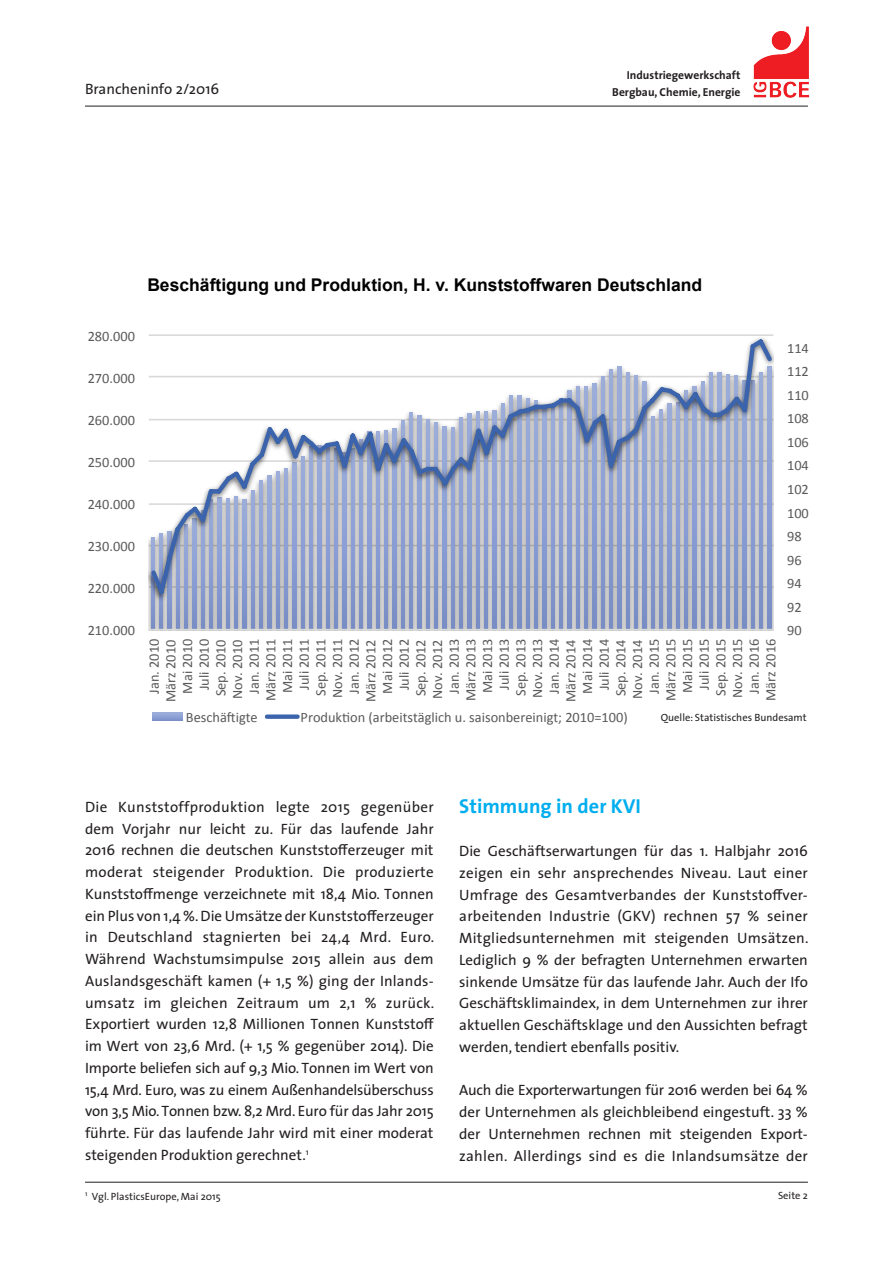
<style>
.page{position:relative;width:893px;height:1263px;background:#fff}
.page>*{position:absolute;margin:0;border:0;box-sizing:border-box;transform-origin:0 0}
.Text{font:700 20.25px "The Sans";color:#00aeef}
.t1{font:700 17.55px "Arial";color:#000}
.Text-2{font:15px/21.8px "The Sans";color:#231f20;text-align:justify}
.Text-3{font:15px "The Sans";letter-spacing:.02em;color:#231f20}
.t2{font:14.4px/16.6px "Calibri";color:#595959;text-align:right}
.t3{font:700 11.55px "The Sans";color:#231f20}
.Quelle{font:10.5px "The Sans";color:#231f20}
.Fussnoten_und_Quelle{font:10.5px "The Sans";color:#231f20}
.Seitenzahl{font:10.5px "The Sans";color:#231f20}
</style>
<div class="page">
<svg style="left:148px;top:334px;width:626px;height:387px"></svg>
<hr style="left:85px;top:106px;width:723px;height:1px;background:#231f20">
<img style="left:747px;top:26px;width:63px;height:81px">
<hr style="left:85px;top:1182px;width:723px;height:1px;background:#231f20">
<p class="Text-2" style="left:85px;top:78px;width:136px">Brancheninfo 2/2016</p>
<p class="t3" style="left:627px;top:65px;width:115px">Industriegewerkschaft</p>
<p class="t3" style="left:612px;top:82px;width:130px">Bergbau, Chemie, Energie</p>
<p class="t1" style="left:147px;top:274px;width:556px">Beschäftigung und Produktion, H. v. Kunststoffwaren Deutschland</p>
<p class="t2" style="left:88px;top:328px;width:49px">280.000</p>
<p class="t2" style="left:88px;top:370px;width:49px">270.000</p>
<p class="t2" style="left:88px;top:412px;width:49px">260.000</p>
<p class="t2" style="left:88px;top:454px;width:49px">250.000</p>
<p class="t2" style="left:88px;top:496px;width:49px">240.000</p>
<p class="t2" style="left:88px;top:538px;width:49px">230.000</p>
<p class="t2" style="left:88px;top:580px;width:49px">220.000</p>
<p class="t2" style="left:88px;top:622px;width:49px">210.000</p>
<p class="t2" style="left:787px;top:340px;width:23px">114</p>
<p class="t2" style="left:787px;top:363px;width:23px">112</p>
<p class="t2" style="left:787px;top:387px;width:23px">110</p>
<p class="t2" style="left:787px;top:410px;width:23px">108</p>
<p class="t2" style="left:787px;top:434px;width:23px">106</p>
<p class="t2" style="left:787px;top:457px;width:23px">104</p>
<p class="t2" style="left:787px;top:481px;width:23px">102</p>
<p class="t2" style="left:787px;top:504px;width:23px">100</p>
<p class="t2" style="left:787px;top:528px;width:16px">98</p>
<p class="t2" style="left:787px;top:552px;width:16px">96</p>
<p class="t2" style="left:787px;top:575px;width:16px">94</p>
<p class="t2" style="left:787px;top:599px;width:16px">92</p>
<p class="t2" style="left:146px;top:702px;width:65px;rotate:-90deg">Jan. 2010<br>März 2010<br>Mai 2010<br>Juli 2010<br>Sep. 2010<br>Nov. 2010<br>Jan. 2011<br>März 2011<br>Mai 2011<br>Juli 2011<br>Sep. 2011<br>Nov. 2011<br>Jan. 2012<br>März 2012<br>Mai 2012<br>Juli 2012<br>Sep. 2012<br>Nov. 2012<br>Jan. 2013<br>März 2013<br>Mai 2013<br>Juli 2013<br>Sep. 2013<br>Nov. 2013<br>Jan. 2014<br>März 2014<br>Mai 2014<br>Juli 2014<br>Sep. 2014<br>Nov. 2014<br>Jan. 2015<br>März 2015<br>Mai 2015<br>Juli 2015<br>Sep. 2015<br>Nov. 2015<br>Jan. 2016<br>März 2016</p>
<p class="t2" style="left:787px;top:622px;width:16px">90</p>
<p class="t2" style="left:186px;top:709px;width:73px">BeschäAigte</p>
<p class="t2" style="left:301px;top:709px;width:329px">ProdukGon (arbeitstäglich u. saisonbereinigt; 2010=100)</p>
<p class="Quelle" style="left:661px;top:709px;width:147px">Quelle: Statistisches Bundesamt</p>
<p class="Text-2" style="left:85px;top:795px;width:351px">Die Kunststoffproduktion legte 2015 gegenüber dem Vorjahr nur leicht zu. Für das laufende Jahr 2016 rechnen die deutschen Kunststofferzeuger mit moderat steigender Produktion. Die produzierte Kunststoffmenge verzeichnete mit 18,4 Mio. Tonnen ein Plus von 1,4 %. Die Umsätze der Kunststofferzeuger in Deutschland stagnierten bei 24,4 Mrd. Euro.<br>Während Wachstumsimpulse 2015 allein aus dem</p>
<p class="Text-2" style="left:85px;top:969px;width:351px">Auslandsgeschäft kamen (+ 1,5 %) ging der Inlands&shy;umsatz im gleichen Zeitraum um 2,1 % zurück.<br>Exportiert wurden 12,8 Millionen Tonnen Kunststoff im Wert von 23,6 Mrd. (+ 1,5 % gegenüber 2014). Die Importe beliefen sich auf 9,3 Mio. Tonnen im Wert von 15,4 Mrd. Euro, was zu einem Außenhandelsüberschuss</p>
<p class="Text-2" style="left:85px;top:1100px;width:350px">von 3,5 Mio. Tonnen bzw. 8,2 Mrd. Euro für das Jahr 2015 führte. Für das laufende Jahr wird mit einer moderat steigenden Produktion gerechnet.<sup>1</sup></p>
<p class="Fussnoten_und_Quelle" style="left:85px;top:1187px;width:137px"><sup>1</sup> Vgl. PlasticsEurope, Mai 2015</p>
<p class="Text" style="left:459px;top:789px;width:183px">Stimmung in der KVI</p>
<p class="Text-2" style="left:459px;top:840px;width:351px">Die Geschäftserwartungen für das 1. Halbjahr 2016 zeigen ein sehr ansprechendes Niveau. Laut einer Umfrage des Gesamtverbandes der Kunststoffver&shy;arbeitenden Industrie (GKV) rechnen 57 % seiner Mitgliedsunternehmen mit steigenden Umsätzen.<br>Lediglich 9 % der befragten Unternehmen erwarten sinkende Umsätze für das laufende Jahr. Auch der Ifo Geschäftsklimaindex, in dem Unternehmen zur ihrer aktuellen Geschäftsklage und den Aussichten befragt werden, tendiert ebenfalls positiv.</p>
<p class="Text-2" style="left:459px;top:1079px;width:350px">Auch die Exporterwartungen für 2016 werden bei 64 %</p>
<p class="Text-2" style="left:459px;top:1101px;width:350px">der Unternehmen als gleichbleibend eingestuft. 33 %</p>
<p class="Text-2" style="left:459px;top:1122px;width:350px">der Unternehmen rechnen mit steigenden Export-</p>
<p class="Text-3" style="left:459px;top:1143px;width:350px">zahlen. Allerdings sind es die Inlandsumsätze der</p>
<p class="Seitenzahl" style="left:778px;top:1186px;width:31px">Seite 2</p>
</div>
